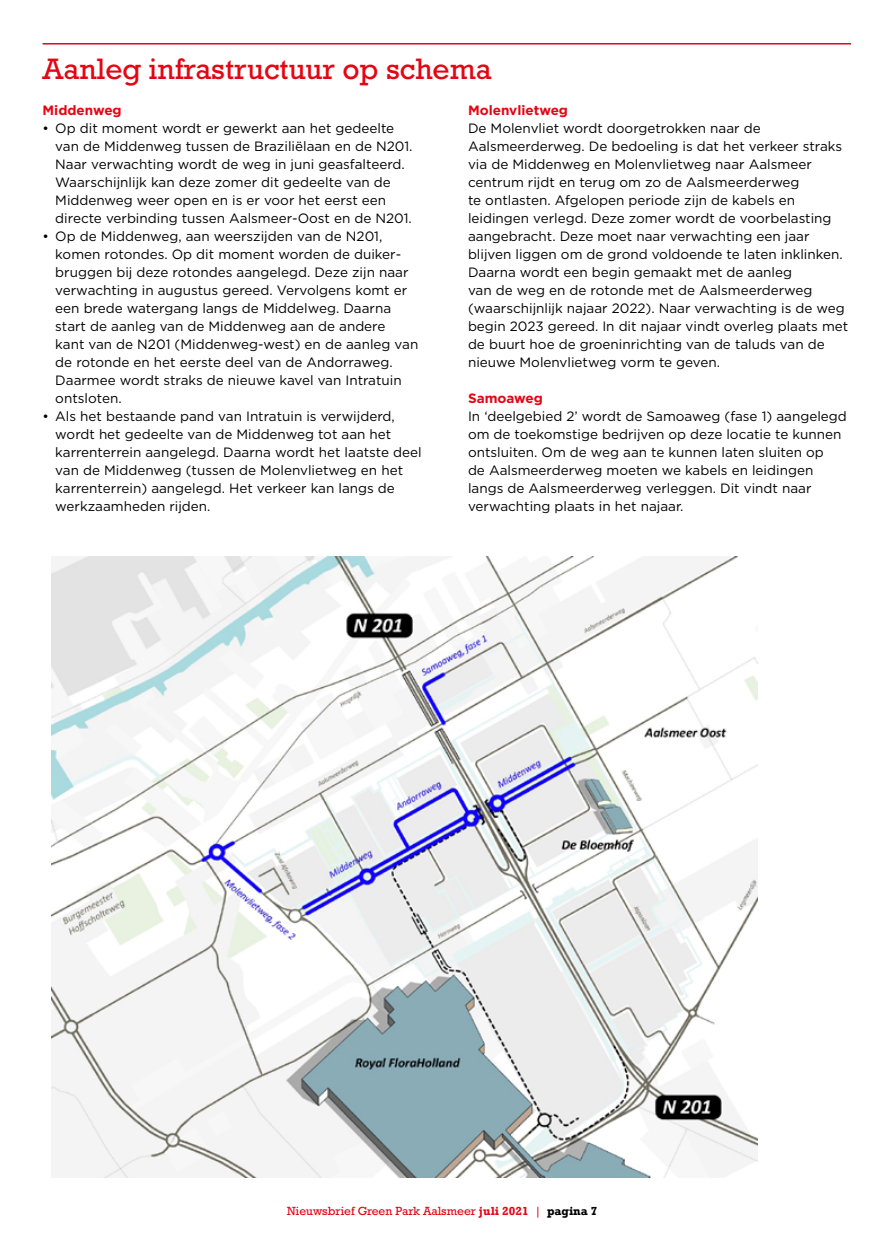
<style>
.page{position:relative;width:885px;height:1234px;background:#fff}
.page>*{position:absolute;margin:0;border:0;box-sizing:border-box;transform-origin:0 0}
.t1{font:30px "Rockwell Std";color:#e30613}
.t2{font:13.5px/18px "Gotham";color:#000}
.t3{font:700 13.5px "Gotham";color:#e30613}
.t4{font:12px "Rockwell Std";color:#e30613}
.s1{font-family:"Rockwell";font-weight:700}
.s2{font-family:"Rockwell";font-weight:700;color:#000}
</style>
<div class="page">
<hr style="left:43px;top:43px;width:807px;height:2px;background:#e30613">
<img style="left:52px;top:557px;width:705px;height:619px">
<h1 class="t1" style="left:43px;top:51px;width:450px">Aanleg infrastructuur op schema</h1>
<p class="t3" style="left:43px;top:101px;width:81px">Middenweg</p>
<p class="t2" style="left:55px;top:118px;width:359px;text-indent:-13px">• Op dit moment wordt er gewerkt aan het gedeelte van de Middenweg tussen de Braziliëlaan en de N201.<br>Naar verwachting wordt de weg in juni geasfalteerd.<br>Waarschijnlijk kan deze zomer dit gedeelte van de Middenweg weer open en is er voor het eerst een directe verbinding tussen Aalsmeer-Oost en de N201.</p>
<p class="t2" style="left:55px;top:226px;width:364px;text-indent:-13px">• Op de Middenweg, aan weerszijden van de N201, komen rotondes. Op dit moment worden de duiker&shy;bruggen bij deze rotondes aangelegd. Deze zijn naar verwachting in augustus gereed. Vervolgens komt er een brede watergang langs de Middelweg. Daarna start de aanleg van de Middenweg aan de andere<br>kant van de N201 (Middenweg-west) en de aanleg van de rotonde en het eerste deel van de Andorraweg.<br>Daarmee wordt straks de nieuwe kavel van Intratuin ontsloten.</p>
<p class="t2" style="left:55px;top:406px;width:368px;text-indent:-13px">• Als het bestaande pand van Intratuin is verwijderd, wordt het gedeelte van de Middenweg tot aan het karrenterrein aangelegd. Daarna wordt het laatste deel van de Middenweg (tussen de Molenvlietweg en het karrenterrein) aangelegd. Het verkeer kan langs de werkzaamheden rijden.</p>
<p class="t3" style="left:468px;top:101px;width:101px">Molenvlietweg</p>
<p class="t2" style="left:468px;top:118px;width:382px">De Molenvliet wordt doorgetrokken naar de Aalsmeerderweg. De bedoeling is dat het verkeer straks via de Middenweg en Molenvlietweg naar Aalsmeer centrum rijdt en terug om zo de Aalsmeerderweg<br>te ontlasten. Afgelopen periode zijn de kabels en leidingen verlegd. Deze zomer wordt de voorbelasting aangebracht. Deze moet naar verwachting een jaar blijven liggen om de grond voldoende te laten inklinken.<br>Daarna wordt een begin gemaakt met de aanleg<br>van de weg en de rotonde met de Aalsmeerderweg (waarschijnlijk najaar 2022). Naar verwachting is de weg begin 2023 gereed. In dit najaar vindt overleg plaats met de buurt hoe de groeninrichting van de taluds van de nieuwe Molenvlietweg vorm te geven.</p>
<p class="t3" style="left:468px;top:389px;width:76px">Samoaweg</p>
<p class="t2" style="left:468px;top:406px;width:380px">In ‘deelgebied 2’ wordt de Samoaweg (fase 1) aangelegd om de toekomstige bedrijven op deze locatie te kunnen ontsluiten. Om de weg aan te kunnen laten sluiten op<br>de Aalsmeerderweg moeten we kabels en leidingen langs de Aalsmeerderweg verleggen. Dit vindt naar verwachting plaats in het najaar.</p>
<p class="t4" style="left:287px;top:1203px;width:311px">Nieuwsbrief Green Park Aalsmeer <span class="s1">juli 2021</span> | <span class="s2">pagina 7</span></p>
</div>
